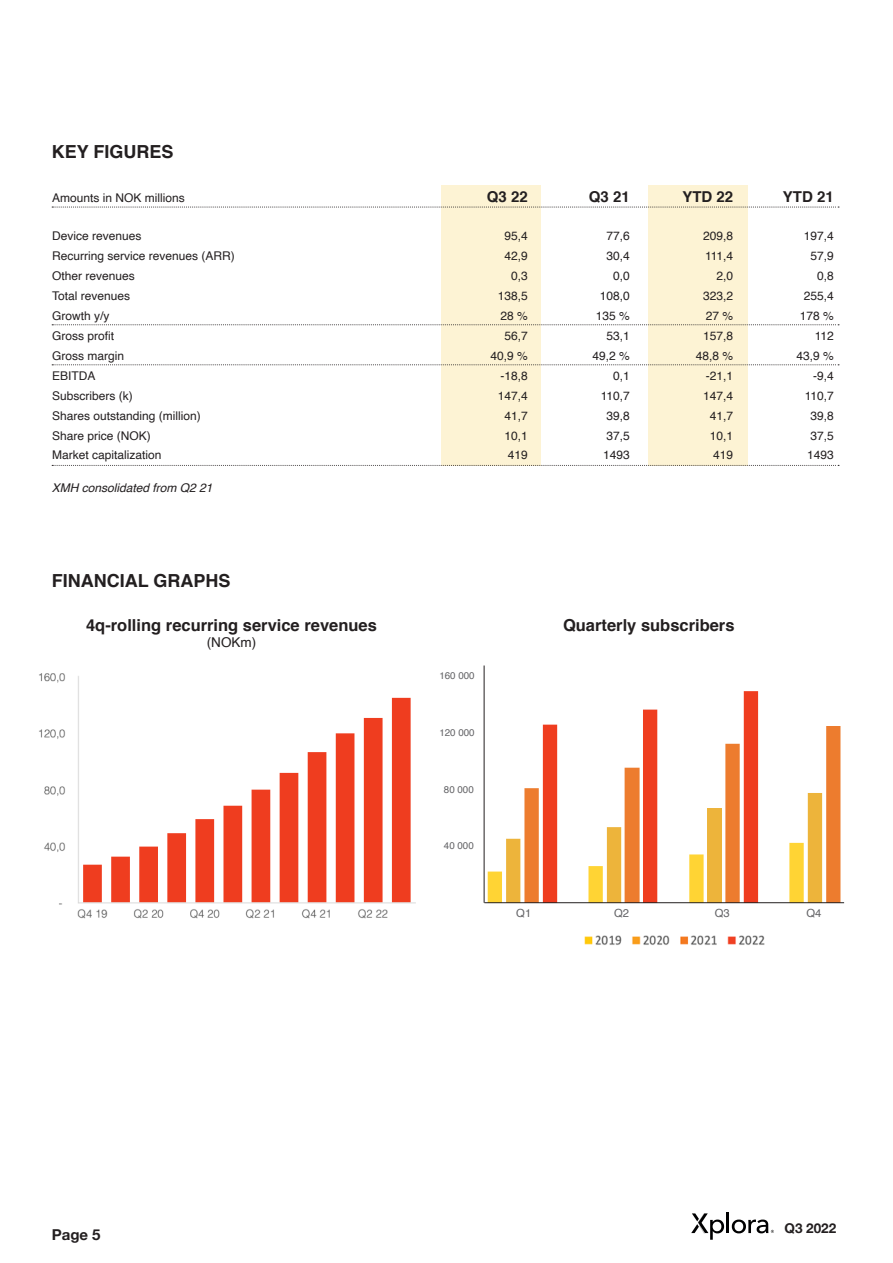
<style>
.page{position:relative;width:893px;height:1263px;background:#fff}
.page>*{position:absolute;margin:0;border:0;box-sizing:border-box;transform-origin:0 0}
.TIttel_2__TOC{font:700 18px "Helvetica";color:#231f20}
.Graf_Tittel{font:700 16.5px "Helvetica";color:#231f20}
.Ingress{font:700 15px "Helvetica";color:#231f20}
.t1{font:700 15px "Helvetica Neue";color:#231f20}
.Graf_Undetittel{font:13.5px "Helvetica";color:#231f20}
.t2{font:700 13.5px "Helvetica Neue";color:#231f20}
.Ingress-2{font:12px "Helvetica";color:#231f20}
.Fotnote{font:italic 12px "Helvetica";color:#231f20}
.Fotnote-2{font:11.25px "Helvetica";color:#636366}
.Fotnote-3{font:9.75px "Helvetica";color:#636366}
</style>
<div class="page">
<img style="left:39px;top:673px;width:377px;height:246px">
<div style="left:441px;top:185px;width:99px;height:281px;background:#fdf3d4"></div>
<div style="left:648px;top:185px;width:99px;height:281px;background:#fdf3d4"></div>
<svg style="left:52px;top:207px;width:787px;height:1px"></svg>
<svg style="left:52px;top:324px;width:787px;height:1px"></svg>
<svg style="left:52px;top:364px;width:787px;height:1px"></svg>
<svg style="left:52px;top:465px;width:787px;height:1px"></svg>
<img style="left:584px;top:935px;width:181px;height:10px">
<img style="left:483px;top:686px;width:358px;height:216px">
<hr style="left:484px;top:665px;width:1px;height:238px;background:#231f20">
<hr style="left:484px;top:902px;width:360px;height:1px;background:#231f20">
<hr style="left:727px;top:1212px;width:2px;height:21px;background:#000001">
<svg style="left:691px;top:1213px;width:33px;height:27px"></svg>
<svg style="left:732px;top:1219px;width:42px;height:14px"></svg>
<p class="TIttel_2__TOC" style="left:52px;top:137px;width:123px">KEY FIGURES</p>
<p class="Ingress-2" style="left:52px;top:189px;width:134px">Amounts in NOK millions</p>
<p class="Ingress" style="left:487px;top:185px;width:42px">Q3 22</p>
<p class="Ingress" style="left:589px;top:185px;width:42px">Q3 21</p>
<p class="Ingress" style="left:682px;top:185px;width:52px">YTD 22</p>
<p class="Ingress" style="left:783px;top:185px;width:52px">YTD 21</p>
<p class="Ingress-2" style="left:52px;top:227px;width:91px">Device revenues</p>
<p class="Ingress-2" style="left:504px;top:227px;width:25px">95,4</p>
<p class="Ingress-2" style="left:606px;top:227px;width:25px">77,6</p>
<p class="Ingress-2" style="left:703px;top:227px;width:32px">209,8</p>
<p class="Ingress-2" style="left:804px;top:227px;width:32px">197,4</p>
<p class="Ingress-2" style="left:52px;top:246px;width:184px">Recurring service revenues (ARR)</p>
<p class="Ingress-2" style="left:504px;top:246px;width:25px">42,9</p>
<p class="Ingress-2" style="left:606px;top:246px;width:25px">30,4</p>
<p class="Ingress-2" style="left:705px;top:246px;width:30px">111,4</p>
<p class="Ingress-2" style="left:810px;top:246px;width:25px">57,9</p>
<p class="Ingress-2" style="left:52px;top:266px;width:84px">Other revenues</p>
<p class="Ingress-2" style="left:511px;top:266px;width:18px">0,3</p>
<p class="Ingress-2" style="left:613px;top:266px;width:18px">0,0</p>
<p class="Ingress-2" style="left:717px;top:266px;width:18px">2,0</p>
<p class="Ingress-2" style="left:817px;top:266px;width:18px">0,8</p>
<p class="Ingress-2" style="left:52px;top:286px;width:80px">Total revenues</p>
<p class="Ingress-2" style="left:498px;top:286px;width:32px">138,5</p>
<p class="Ingress-2" style="left:600px;top:286px;width:32px">108,0</p>
<p class="Ingress-2" style="left:703px;top:286px;width:32px">323,2</p>
<p class="Ingress-2" style="left:804px;top:286px;width:32px">255,4</p>
<p class="Ingress-2" style="left:52px;top:306px;width:59px">Growth y/y</p>
<p class="Ingress-2" style="left:500px;top:306px;width:29px">28 %</p>
<p class="Ingress-2" style="left:596px;top:306px;width:36px">135 %</p>
<p class="Ingress-2" style="left:706px;top:306px;width:29px">27 %</p>
<p class="Ingress-2" style="left:800px;top:306px;width:36px">178 %</p>
<p class="Ingress-2" style="left:52px;top:326px;width:64px">Gross profit</p>
<p class="Ingress-2" style="left:504px;top:326px;width:25px">56,7</p>
<p class="Ingress-2" style="left:606px;top:326px;width:25px">53,1</p>
<p class="Ingress-2" style="left:703px;top:326px;width:32px">157,8</p>
<p class="Ingress-2" style="left:815px;top:326px;width:21px">112</p>
<p class="Ingress-2" style="left:52px;top:346px;width:74px">Gross margin</p>
<p class="Ingress-2" style="left:490px;top:346px;width:39px">40,9 %</p>
<p class="Ingress-2" style="left:592px;top:346px;width:39px">49,2 %</p>
<p class="Ingress-2" style="left:696px;top:346px;width:39px">48,8 %</p>
<p class="Ingress-2" style="left:796px;top:346px;width:39px">43,9 %</p>
<p class="Ingress-2" style="left:52px;top:366px;width:45px">EBITDA</p>
<p class="Ingress-2" style="left:500px;top:366px;width:29px">-18,8</p>
<p class="Ingress-2" style="left:613px;top:366px;width:18px">0,1</p>
<p class="Ingress-2" style="left:706px;top:366px;width:29px">-21,1</p>
<p class="Ingress-2" style="left:813px;top:366px;width:22px">-9,4</p>
<p class="Ingress-2" style="left:52px;top:386px;width:82px">Subscribers (k)</p>
<p class="Ingress-2" style="left:498px;top:386px;width:32px">147,4</p>
<p class="Ingress-2" style="left:601px;top:386px;width:31px">110,7</p>
<p class="Ingress-2" style="left:703px;top:386px;width:32px">147,4</p>
<p class="Ingress-2" style="left:805px;top:386px;width:31px">110,7</p>
<p class="Ingress-2" style="left:52px;top:406px;width:150px">Shares outstanding (million)</p>
<p class="Ingress-2" style="left:504px;top:406px;width:25px">41,7</p>
<p class="Ingress-2" style="left:606px;top:406px;width:25px">39,8</p>
<p class="Ingress-2" style="left:710px;top:406px;width:25px">41,7</p>
<p class="Ingress-2" style="left:810px;top:406px;width:25px">39,8</p>
<p class="Ingress-2" style="left:52px;top:426px;width:100px">Share price (NOK)</p>
<p class="Ingress-2" style="left:504px;top:426px;width:25px">10,1</p>
<p class="Ingress-2" style="left:606px;top:426px;width:25px">37,5</p>
<p class="Ingress-2" style="left:710px;top:426px;width:25px">10,1</p>
<p class="Ingress-2" style="left:810px;top:426px;width:25px">37,5</p>
<p class="Ingress-2" style="left:52px;top:446px;width:111px">Market capitalization</p>
<p class="Ingress-2" style="left:508px;top:446px;width:22px">419</p>
<p class="Ingress-2" style="left:603px;top:446px;width:28px">1493</p>
<p class="Ingress-2" style="left:713px;top:446px;width:22px">419</p>
<p class="Ingress-2" style="left:807px;top:446px;width:28px">1493</p>
<p class="Fotnote" style="left:52px;top:478px;width:162px">XMH consolidated from Q2 21</p>
<p class="TIttel_2__TOC" style="left:52px;top:566px;width:180px">FINANCIAL GRAPHS</p>
<p class="Graf_Tittel" style="left:86px;top:612px;width:292px">4q-rolling recurring service revenues</p>
<p class="Graf_Undetittel" style="left:207px;top:632px;width:51px">(NOKm)</p>
<p class="Fotnote-3" style="left:439px;top:668px;width:37px">160 000</p>
<p class="Fotnote-3" style="left:439px;top:725px;width:37px">120 000</p>
<p class="Fotnote-3" style="left:444px;top:782px;width:31px">80 000</p>
<p class="Fotnote-3" style="left:444px;top:838px;width:31px">40 000</p>
<p class="Graf_Tittel" style="left:563px;top:612px;width:173px">Quarterly subscribers</p>
<p class="Fotnote-2" style="left:516px;top:904px;width:17px">Q1</p>
<p class="Fotnote-2" style="left:614px;top:904px;width:17px">Q2</p>
<p class="Fotnote-2" style="left:715px;top:904px;width:17px">Q3</p>
<p class="Fotnote-2" style="left:806px;top:904px;width:17px">Q4</p>
<p class="t1" style="left:52px;top:1222px;width:50px">Page 5</p>
<p class="t2" style="left:784px;top:1218px;width:53px">Q3 2022</p>
</div>
